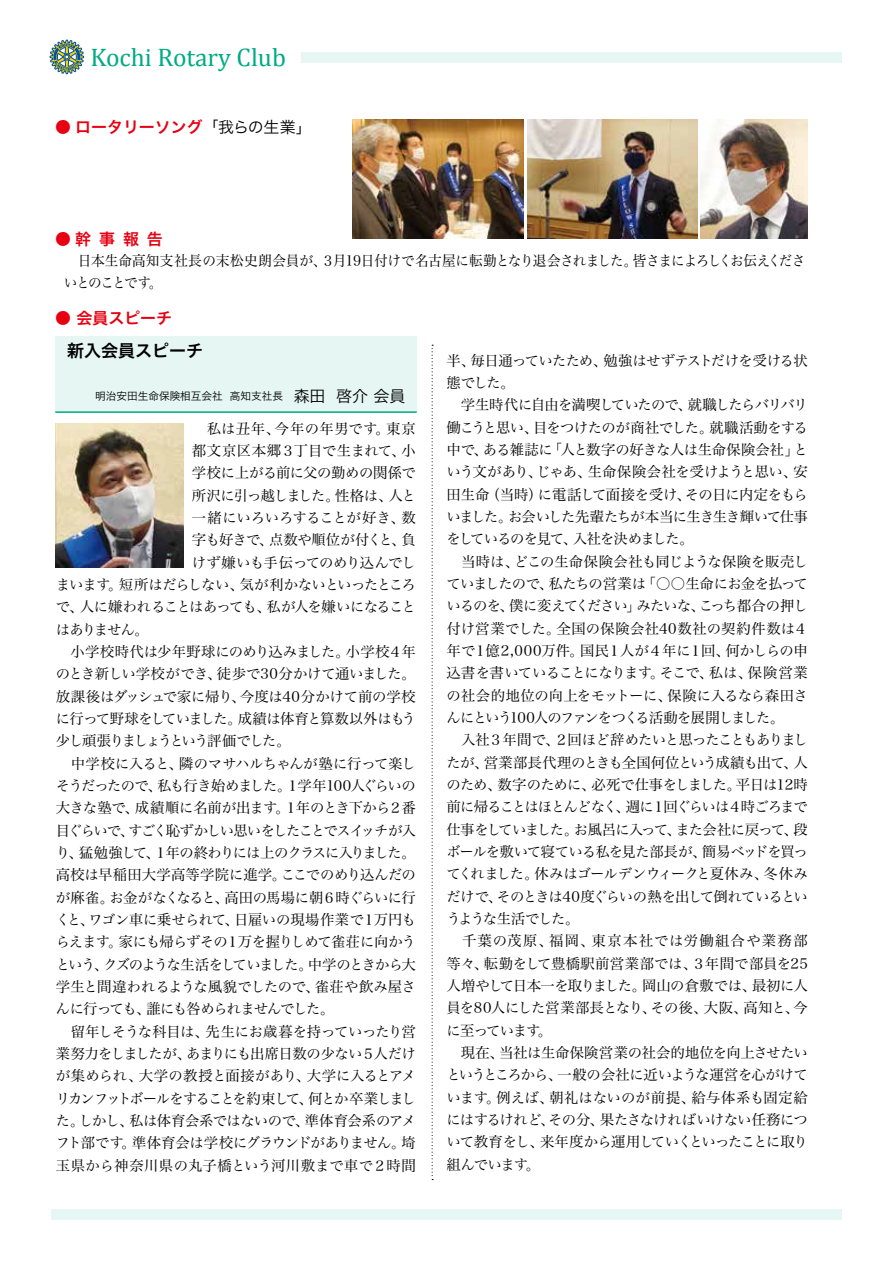
<style>
.page{position:relative;width:893px;height:1263px;background:#fff}
.page>*{position:absolute;margin:0;border:0;box-sizing:border-box;transform-origin:0 0}
.t1{font:25.5px "Cambria";color:#00ab84}
.t2{font:16.95px "Hira Kaku Pro W6";color:#000}
.t3{font:15.9px "Hira Kaku Pro W6";color:#e60012}
.t4{font:14.4px/22.4px "Hira Min Pro W3";letter-spacing:-.04em;color:#000}
.t5{font:14.4px/22.4px "Hira Min Pro W3";letter-spacing:-.04em;color:#000;scale:.95 1}
.t6{font:14.4px "Hira Min Pro W3";letter-spacing:-.015em;color:#000}
.t7{font:14.4px "Hira Min Pro W3";letter-spacing:-.07em;color:#000}
.t8{font:14.4px "Hira Min Pro W3";letter-spacing:-.02em;color:#000}
.t9{font:14.4px "Hira Min Pro W3";letter-spacing:-.005em;color:#000}
.t10{font:14.4px "Hira Min Pro W3";letter-spacing:-.085em;color:#000}
.t11{font:14.4px "Hira Min Pro W3";letter-spacing:-.09em;color:#000}
.t12{font:14.4px "Hira Min Pro W3";letter-spacing:-.11em;color:#000}
.t13{font:14.4px "Hira Min Pro W3";letter-spacing:-.1em;color:#000}
.t14{font:14.4px "Hira Min Pro W3";letter-spacing:-.01em;color:#000}
.t15{font:14.4px "Hira Min Pro W3";letter-spacing:.01em;color:#000}
.t16{font:14.4px "Hira Min Pro W3";letter-spacing:.015em;color:#000}
.t17{font:14.4px "Hira Min Pro W3";letter-spacing:-.065em;color:#000}
.t18{font:14.4px "Hira Min Pro W3";letter-spacing:-.105em;color:#000}
.t19{font:14.4px "Hira Min Pro W3";letter-spacing:.025em;color:#000}
.t20{font:10.65px "Hira Kaku Pro W3";color:#000}
.s1{font-family:"Hira Kaku Pro W3";color:#000}
.s2{font-size:15.9px}
</style>
<div class="page">
<svg style="left:50px;top:39px;width:34px;height:36px"></svg>
<div style="left:51px;top:1209px;width:791px;height:10px;background:#e6f7f3"></div>
<div style="left:302px;top:52px;width:540px;height:11px;background:#e6f7f3"></div>
<div style="left:55px;top:336px;width:362px;height:76px;background:#e6f7f3"></div>
<hr style="left:55px;top:411px;width:362px;height:1px;background:#00ab84">
<img style="left:56px;top:423px;width:127px;height:145px">
<img style="left:701px;top:119px;width:106px;height:119px">
<svg style="left:432px;top:345px;width:1px;height:835px"></svg>
<img style="left:527px;top:119px;width:170px;height:119px">
<img style="left:353px;top:119px;width:170px;height:119px">
<h1 class="t1" style="left:91px;top:42px;width:197px">Kochi Rotary Club</h1>
<p class="t3" style="left:55px;top:113px;width:258px">● ロータリーソング<span class="s1">「我らの生業」</span></p>
<p class="t3" style="left:55px;top:224px;width:109px">●幹事報告</p>
<p class="t5" style="left:64px;top:248px;width:782px">　日本生命高知支社長の末松史朗会員が、３月19日付けで名古屋に転勤となり退会されました。皆さまによろしくお伝えくださいとのことです。</p>
<p class="t3" style="left:55px;top:304px;width:118px">● 会員スピーチ</p>
<p class="t2" style="left:67px;top:336px;width:138px">新入会員スピーチ</p>
<p class="t20" style="left:95px;top:387px;width:312px">明治安田生命保険相互会社 高知支社長　<span class="s2">森田 啓介 会員</span></p>
<p class="t19" style="left:192px;top:416px;width:226px">　私は丑年、今年の年男です。東京</p>
<p class="t9" style="left:192px;top:438px;width:226px">都文京区本郷３丁目で生まれて、小</p>
<p class="t4" style="left:192px;top:460px;width:226px">学校に上がる前に父の勤めの関係で</p>
<p class="t7" style="left:192px;top:483px;width:226px">所沢に引っ越しました。性格は、人と</p>
<p class="t8" style="left:192px;top:505px;width:226px">一緒にいろいろすることが好き、数</p>
<p class="t4" style="left:192px;top:527px;width:226px">字も好きで、点数や順位が付くと、負</p>
<p class="t4" style="left:192px;top:550px;width:226px">けず嫌いも手伝ってのめり込んでし</p>
<p class="t4" style="left:56px;top:572px;width:361px">まいます。短所はだらしない、気が利かないといったところ</p>
<p class="t4" style="left:56px;top:594px;width:361px">で、人に嫌われることはあっても、私が人を嫌いになること</p>
<p class="t4" style="left:56px;top:617px;width:94px">はありません。</p>
<p class="t6" style="left:56px;top:639px;width:362px">　小学校時代は少年野球にのめり込みました。小学校４年</p>
<p class="t8" style="left:56px;top:661px;width:361px">のとき新しい学校ができ、徒歩で30分かけて通いました。</p>
<p class="t6" style="left:56px;top:684px;width:362px">放課後はダッシュで家に帰り、今度は40分かけて前の学校</p>
<p class="t4" style="left:56px;top:706px;width:362px">に行って野球をしていました。成績は体育と算数以外はもう</p>
<p class="t18" style="left:56px;top:728px;width:236px">少し頑張りましょうという評価でした。</p>
<p class="t4" style="left:56px;top:751px;width:361px">　中学校に入ると、隣のマサハルちゃんが塾に行って楽し</p>
<p class="t7" style="left:56px;top:773px;width:361px">そうだったので、私も行き始めました。１学年100人ぐらいの</p>
<p class="t4" style="left:56px;top:795px;width:361px">大きな塾で、成績順に名前が出ます。１年のとき下から２番</p>
<p class="t10" style="left:56px;top:818px;width:361px">目ぐらいで、すごく恥ずかしい思いをしたことでスイッチが入</p>
<p class="t11" style="left:56px;top:840px;width:362px">り、猛勉強して、１年の終わりには上のクラスに入りました。</p>
<p class="t9" style="left:56px;top:862px;width:361px">高校は早稲田大学高等学院に進学。ここでのめり込んだの</p>
<p class="t4" style="left:56px;top:885px;width:361px">が麻雀。お金がなくなると、高田の馬場に朝６時ぐらいに行</p>
<p class="t4" style="left:56px;top:907px;width:361px">くと、ワゴン車に乗せられて、日雇いの現場作業で１万円も</p>
<p class="t4" style="left:56px;top:929px;width:361px">らえます。家にも帰らずその１万を握りしめて雀荘に向かう</p>
<p class="t12" style="left:56px;top:952px;width:361px">という、クズのような生活をしていました。中学のときから大</p>
<p class="t14" style="left:56px;top:974px;width:362px">学生と間違われるような風貌でしたので、雀荘や飲み屋さ</p>
<p class="t17" style="left:56px;top:996px;width:280px">んに行っても、誰にも咎められませんでした。</p>
<p class="t4" style="left:56px;top:1019px;width:361px">　留年しそうな科目は、先生にお歳暮を持っていったり営</p>
<p class="t4" style="left:56px;top:1041px;width:361px">業努力をしましたが、あまりにも出席日数の少ない５人だけ</p>
<p class="t15" style="left:56px;top:1063px;width:361px">が集められ、大学の教授と面接があり、大学に入るとアメ</p>
<p class="t13" style="left:56px;top:1086px;width:361px">リカンフットボールをすることを約束して、何とか卒業しまし</p>
<p class="t4" style="left:56px;top:1108px;width:361px">た。しかし、私は体育会系ではないので、準体育会系のアメ</p>
<p class="t4" style="left:56px;top:1130px;width:362px">フト部です。準体育会は学校にグラウンドがありません。埼</p>
<p class="t16" style="left:56px;top:1153px;width:362px">玉県から神奈川県の丸子橋という河川敷まで車で２時間</p>
<p class="t4" style="left:446px;top:348px;width:363px">半、毎日通っていたため、勉強はせずテストだけを受ける状態でした。<br>　学生時代に自由を満喫していたので、就職したらバリバリ働こうと思い、目をつけたのが商社でした。就職活動をする中で、ある雑誌に「人と数字の好きな人は生命保険会社」という文があり、じゃあ、生命保険会社を受けようと思い、安田生命（当時）に電話して面接を受け、その日に内定をもらいました。お会いした先輩たちが本当に生き生き輝いて仕事をしているのを見て、入社を決めました。<br>　当時は、どこの生命保険会社も同じような保険を販売していましたので、私たちの営業は「○○生命にお金を払っているのを、僕に変えてください」みたいな、こっち都合の押し付け営業でした。全国の保険会社40数社の契約件数は４年で１億2,000万件。国民１人が４年に１回、何かしらの申込書を書いていることになります。そこで、私は、保険営業の社会的地位の向上をモットーに、保険に入るなら森田さんにという100人のファンをつくる活動を展開しました。<br>　入社３年間で、２回ほど辞めたいと思ったこともありましたが、営業部長代理のときも全国何位という成績も出て、人のため、数字のために、必死で仕事をしました。平日は12時前に帰ることはほとんどなく、週に１回ぐらいは４時ごろまで仕事をしていました。お風呂に入って、また会社に戻って、段ボールを敷いて寝ている私を見た部長が、簡易ベッドを買ってくれました。休みはゴールデンウィークと夏休み、冬休みだけで、そのときは40度ぐらいの熱を出して倒れているというような生活でした。<br>　千葉の茂原、福岡、東京本社では労働組合や業務部等々、転勤をして豊橋駅前営業部では、３年間で部員を25人増やして日本一を取りました。岡山の倉敷では、最初に人員を80人にした営業部長となり、その後、大阪、高知と、今に至っています。<br>　現在、当社は生命保険営業の社会的地位を向上させたいというところから、一般の会社に近いような運営を心がけています。例えば、朝礼はないのが前提、給与体系も固定給にはするけれど、その分、果たさなければいけない任務について教育をし、来年度から運用していくといったことに取り組んでいます。</p>
</div>
